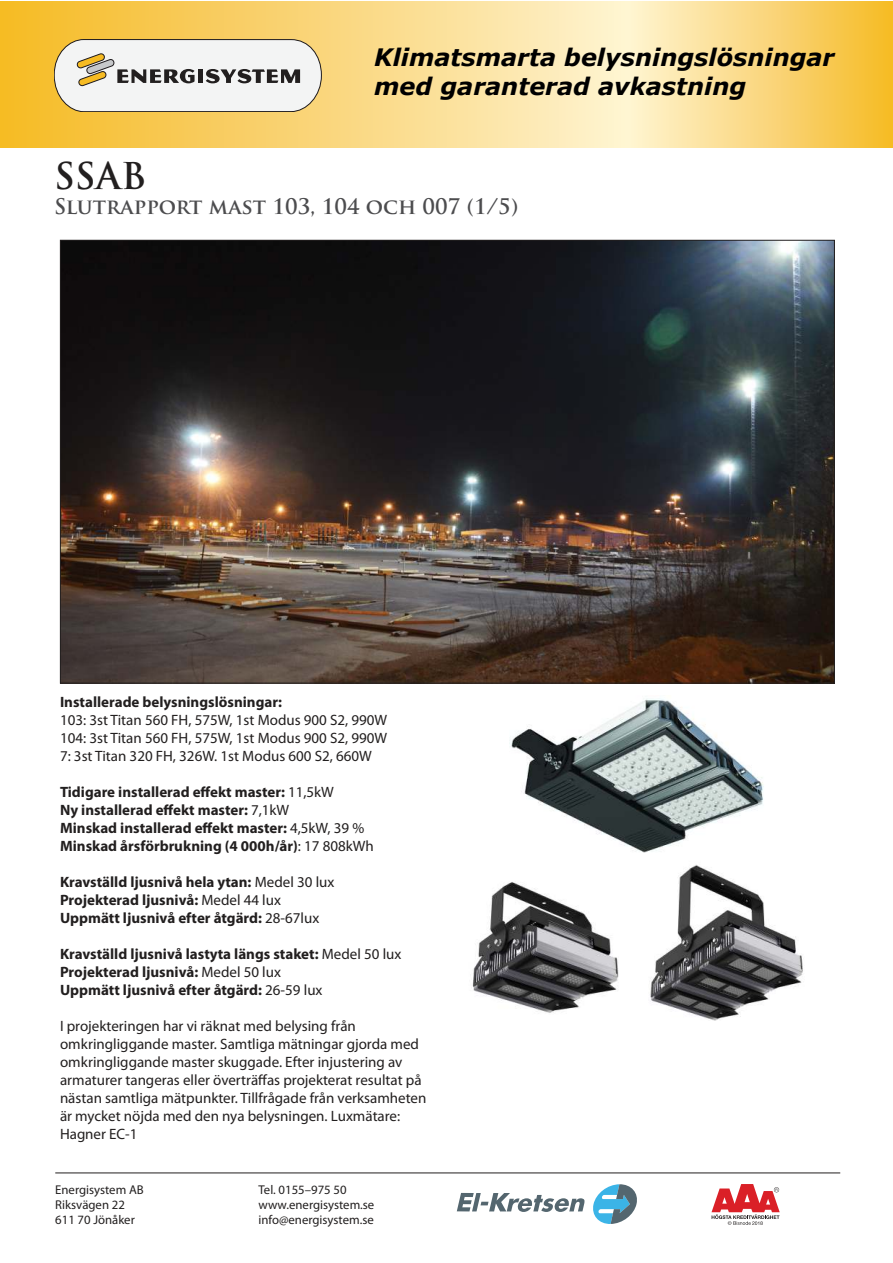
<style>
.page{position:relative;width:893px;height:1263px;background:#fff}
.page>*{position:absolute;margin:0;border:0;box-sizing:border-box;transform-origin:0 0}
.t1{font:700 36px "Trajan Pro";color:#221f1f}
.t2{font:italic 700 24px/28.8px "Verdana";color:#000}
.t3{font:700 21px "Trajan Pro";color:#4c4c4e}
.t4{font:15px/18px "Myriad Pro";color:#221f1f;text-align:justify}
.t5{font:700 15px/18px "Myriad Pro";color:#221f1f}
.t6{font:12.75px/15.3px "Myriad Pro";color:#221f1f}
.s1{font-weight:400}
</style>
<div class="page">
<hr style="left:55px;top:1173px;width:785px;height:1px;background:#221f1f">
<svg style="left:593px;top:1184px;width:44px;height:40px"></svg>
<svg style="left:457px;top:1193px;width:128px;height:19px"></svg>
<svg style="left:711px;top:1184px;width:69px;height:41px"></svg>
<img style="left:0;top:1px;width:893px;height:146px">
<svg style="left:54px;top:39px;width:268px;height:73px"></svg>
<img style="left:62px;top:242px;width:771px;height:439px">
<img style="left:509px;top:698px;width:255px;height:154px">
<img style="left:472px;top:882px;width:147px;height:131px">
<img style="left:650px;top:864px;width:153px;height:156px">
<h2 class="t2" style="left:374px;top:45px;width:462px">Klimatsmarta belysningslösningar med garanterad avkastning</h2>
<h1 class="t1" style="left:54px;top:161px;width:94px">SSAB</h1>
<h3 class="t3" style="left:54px;top:198px;width:466px">Slutrapport mast 103, 104 och 007 (1/5)</h3>
<p class="t5" style="left:60px;top:694px;width:223px">Installerade belysningslösningar:</p>
<p class="t4" style="left:60px;top:712px;width:329px">103: 3st Titan 560 FH, 575W, 1st Modus 900 S2, 990W 104: 3st Titan 560 FH, 575W, 1st Modus 900 S2, 990W 7: 3st Titan 320 FH, 326W. 1st Modus 600 S2, 660W</p>
<p class="t5" style="left:60px;top:784px;width:315px">Tidigare installerad effekt master: <span class="s1">11,5kW<br></span>Ny installerad effekt master: <span class="s1">7,1kW<br></span>Minskad installerad effekt master: <span class="s1">4,5kW, 39 % </span>Minskad årsförbrukning (4 000h/år)<span class="s1">: 17 808kWh</span></p>
<p class="t5" style="left:60px;top:874px;width:276px">Kravställd ljusnivå hela ytan: <span class="s1">Medel 30 lux<br></span>Projekterad ljusnivå: <span class="s1">Medel 44 lux<br></span>Uppmätt ljusnivå efter åtgärd: <span class="s1">28-67lux</span></p>
<p class="t5" style="left:60px;top:946px;width:343px">Kravställd ljusnivå lastyta längs staket: <span class="s1">Medel 50 lux<br></span>Projekterad ljusnivå: <span class="s1">Medel 50 lux<br></span>Uppmätt ljusnivå efter åtgärd: <span class="s1">26-59 lux</span></p>
<p class="t4" style="left:60px;top:1018px;width:368px;text-align:left">I projekteringen har vi räknat med belysing från omkringliggande master. Samtliga mätningar gjorda med omkringliggande master skuggade. Efter injustering av armaturer tangeras eller överträffas projekterat resultat på nästan samtliga mätpunkter. Tillfrågade från verksamheten är mycket nöjda med den nya belysningen. Luxmätare:<br>Hagner EC-1</p>
<p class="t6" style="left:55px;top:1183px;width:90px">Energisystem AB<br>Riksvägen 22<br>611 70 Jönåker</p>
<p class="t6" style="left:259px;top:1183px;width:117px">Tel. 0155–975 50 www.energisystem.se info@energisystem.se</p>
</div>
